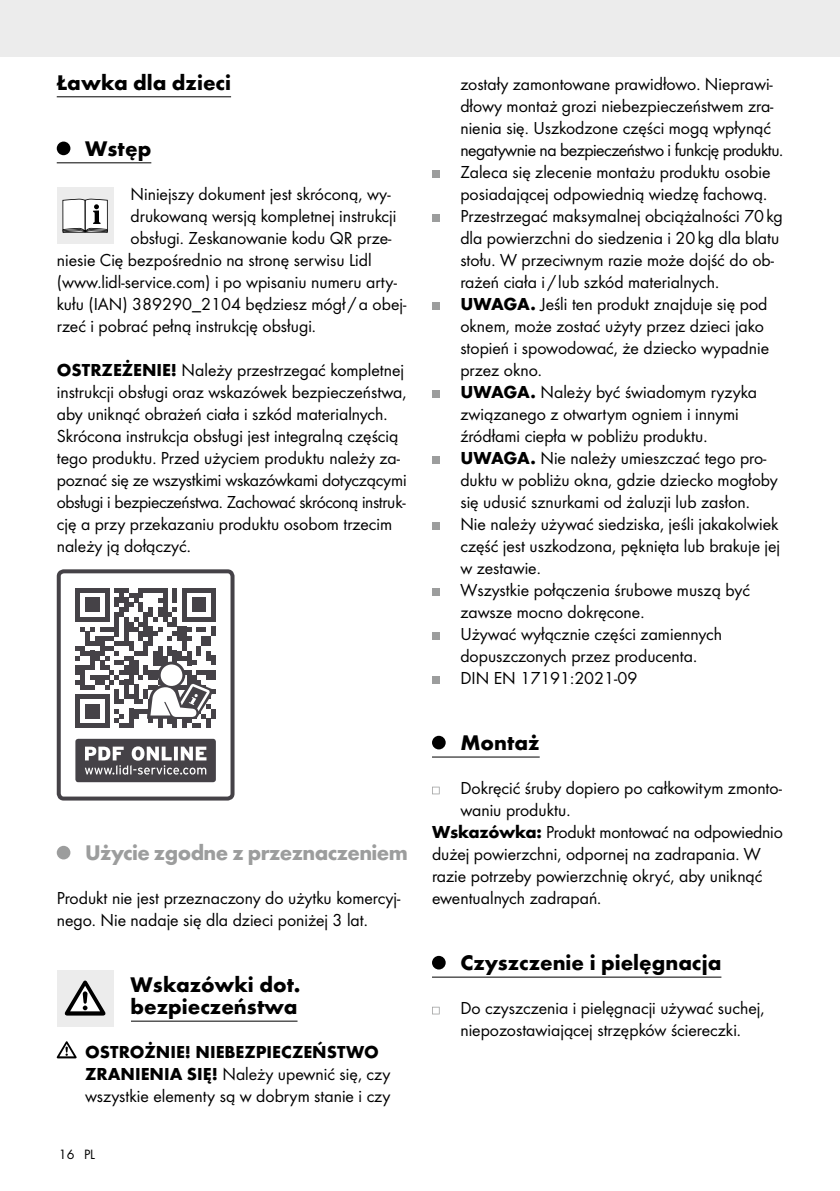
<style>
.page{position:relative;width:840px;height:1191px;background:#fff}
.page>*{position:absolute;margin:0;border:0;box-sizing:border-box;transform-origin:0 0}
.t1{font:700 22px/22px "Futura";color:#000}
.t2{font:700 22px "Futura";letter-spacing:-.025em;color:#9c9d9d}
.t3{font:18px/22px "Futura Boo";color:#000}
.t4{font:700 18px "Futura";color:#000}
.t5{font:14px "Futura Boo";color:#000}
.s1{font-family:"Futura";font-weight:700}
</style>
<div class="page">
<div style="left:0;top:0;width:839px;height:57px;background:#ececec"></div>
<hr style="left:839px;top:0;width:1px;height:57px;background:#ececec">
<hr style="left:57px;top:96px;width:174px;height:1px;background:#000">
<hr style="left:57px;top:162px;width:94px;height:1px;background:#000">
<hr style="left:130px;top:1020px;width:167px;height:1px;background:#000">
<div style="left:57px;top:142px;width:13px;height:13px;background:#000;border-radius:50%"></div>
<div style="left:57px;top:187px;width:56px;height:57px;background:#ececec"></div>
<svg style="left:62px;top:199px;width:46px;height:34px;background:#c6c6c6"></svg>
<div style="left:57px;top:569px;width:177px;height:231px;border:4px solid #454247;border-radius:5px"></div>
<div style="left:75px;top:739px;width:141px;height:43px;background:#454247;border-radius:3px"></div>
<svg style="left:85px;top:746px;width:121px;height:28px"></svg>
<svg style="left:75px;top:588px;width:141px;height:140px"></svg>
<div style="left:57px;top:846px;width:13px;height:13px;background:#9c9d9d;border-radius:50%"></div>
<div style="left:57px;top:969px;width:56px;height:57px;background:#ececec"></div>
<svg style="left:65px;top:980px;width:40px;height:35px"></svg>
<svg style="left:57px;top:1041px;width:20px;height:17px"></svg>
<hr style="left:432px;top:756px;width:107px;height:1px;background:#000">
<hr style="left:432px;top:976px;width:289px;height:1px;background:#000">
<div style="left:432px;top:170px;width:7px;height:8px;background:#9c9d9d"></div>
<div style="left:432px;top:214px;width:7px;height:8px;background:#9c9d9d"></div>
<div style="left:432px;top:302px;width:7px;height:8px;background:#9c9d9d"></div>
<div style="left:432px;top:390px;width:7px;height:8px;background:#9c9d9d"></div>
<div style="left:432px;top:456px;width:7px;height:8px;background:#9c9d9d"></div>
<div style="left:432px;top:522px;width:7px;height:8px;background:#9c9d9d"></div>
<div style="left:432px;top:588px;width:7px;height:8px;background:#9c9d9d"></div>
<div style="left:432px;top:632px;width:7px;height:8px;background:#9c9d9d"></div>
<div style="left:432px;top:676px;width:7px;height:8px;background:#9c9d9d"></div>
<div style="left:432px;top:736px;width:13px;height:13px;background:#000;border-radius:50%"></div>
<svg style="left:432px;top:786px;width:7px;height:8px"></svg>
<div style="left:432px;top:956px;width:13px;height:13px;background:#000;border-radius:50%"></div>
<svg style="left:432px;top:1006px;width:7px;height:8px"></svg>
<p class="t1" style="left:57px;top:71px;width:176px">Ławka dla dzieci</p>
<p class="t1" style="left:85px;top:137px;width:68px">Wstęp</p>
<p class="t3" style="left:130px;top:183px;width:261px">Niniejszy dokument jest skróconą, wy-</p>
<p class="t3" style="left:130px;top:205px;width:267px">drukowaną wersją kompletnej instrukcji</p>
<p class="t3" style="left:130px;top:227px;width:262px">obsługi. Zeskanowanie kodu QR prze-</p>
<p class="t3" style="left:57px;top:249px;width:316px">niesie Cię bezpośrednio na stronę serwisu Lidl</p>
<p class="t3" style="left:57px;top:271px;width:341px">(www.lidl-service.com) i po wpisaniu numeru arty-</p>
<p class="t3" style="left:57px;top:293px;width:351px">kułu (IAN) 389290_2104 będziesz mógł /a obej-</p>
<p class="t3" style="left:57px;top:315px;width:260px">rzeć i pobrać pełną instrukcję obsługi.</p>
<p class="t3" style="left:57px;top:359px;width:351px"><span class="s1">OSTRZEŻENIE!</span> Należy przestrzegać kompletnej instrukcji obsługi oraz wskazówek bezpieczeństwa, aby uniknąć obrażeń ciała i szkód materialnych.<br>Skrócona instrukcja obsługi jest integralną częścią tego produktu. Przed użyciem produktu należy za&shy;poznać się ze wszystkimi wskazówkami dotyczącymi obsługi i bezpieczeństwa. Zachować skróconą instruk&shy;cję a przy przekazaniu produktu osobom trzecim należy ją dołączyć.</p>
<p class="t2" style="left:85px;top:839px;width:324px">Użycie zgodne z przeznaczeniem</p>
<p class="t3" style="left:57px;top:887px;width:345px">Produkt nie jest przeznaczony do użytku komercyj&shy;nego. Nie nadaje się dla dzieci poniżej 3 lat.</p>
<p class="t1" style="left:130px;top:973px;width:171px">Wskazówki dot. bezpieczeństwa</p>
<p class="t4" style="left:85px;top:1041px;width:295px">OSTROŻNIE! NIEBEZPIECZEŃSTWO</p>
<p class="t3" style="left:85px;top:1063px;width:306px"><span class="s1">ZRANIENIA SIĘ!</span> Należy upewnić się, czy wszystkie elementy są w dobrym stanie i czy</p>
<p class="t5" style="left:59px;top:1146px;width:38px">16 PL</p>
<p class="t3" style="left:460px;top:73px;width:324px">zostały zamontowane prawidłowo. Nieprawi&shy;dłowy montaż grozi niebezpieczeństwem zra&shy;nienia się. Uszkodzone części mogą wpłynąć negatywnie na bezpieczeństwo i funkcję produktu.<br>Zaleca się zlecenie montażu produktu osobie posiadającej odpowiednią wiedzę fachową.<br>Przestrzegać maksymalnej obciążalności 70kg dla powierzchni do siedzenia i 20kg dla blatu stołu. W przeciwnym razie może dojść do ob&shy;rażeń ciała i / lub szkód materialnych.<br><span class="s1">UWAGA.</span> Jeśli ten produkt znajduje się pod oknem, może zostać użyty przez dzieci jako stopień i spowodować, że dziecko wypadnie przez okno.<br><span class="s1">UWAGA.</span> Należy być świadomym ryzyka związanego z otwartym ogniem i innymi źródłami ciepła w pobliżu produktu.<br><span class="s1">UWAGA.</span> Nie należy umieszczać tego pro&shy;duktu w pobliżu okna, gdzie dziecko mogłoby się udusić sznurkami od żaluzji lub zasłon.<br>Nie należy używać siedziska, jeśli jakakolwiek część jest uszkodzona, pęknięta lub brakuje jej w zestawie.<br>Wszystkie połączenia śrubowe muszą być zawsze mocno dokręcone.<br>Używać wyłącznie części zamiennych dopuszczonych przez producenta.<br>DIN EN 17191:2021-09</p>
<p class="t1" style="left:460px;top:731px;width:81px">Montaż</p>
<p class="t3" style="left:460px;top:777px;width:323px">Dokręcić śruby dopiero po całkowitym zmonto-</p>
<p class="t3" style="left:460px;top:799px;width:111px">waniu produktu.</p>
<p class="t3" style="left:432px;top:821px;width:352px"><span class="s1">Wskazówka:</span> Produkt montować na odpowiednio</p>
<p class="t3" style="left:432px;top:843px;width:330px">dużej powierzchni, odpornej na zadrapania. W</p>
<p class="t3" style="left:432px;top:865px;width:332px">razie potrzeby powierzchnię okryć, aby uniknąć</p>
<p class="t3" style="left:432px;top:887px;width:171px">ewentualnych zadrapań.</p>
<p class="t1" style="left:460px;top:951px;width:262px">Czyszczenie i pielęgnacja</p>
<p class="t3" style="left:460px;top:997px;width:305px">Do czyszczenia i pielęgnacji używać suchej, niepozostawiającej strzępków ściereczki.</p>
</div>
